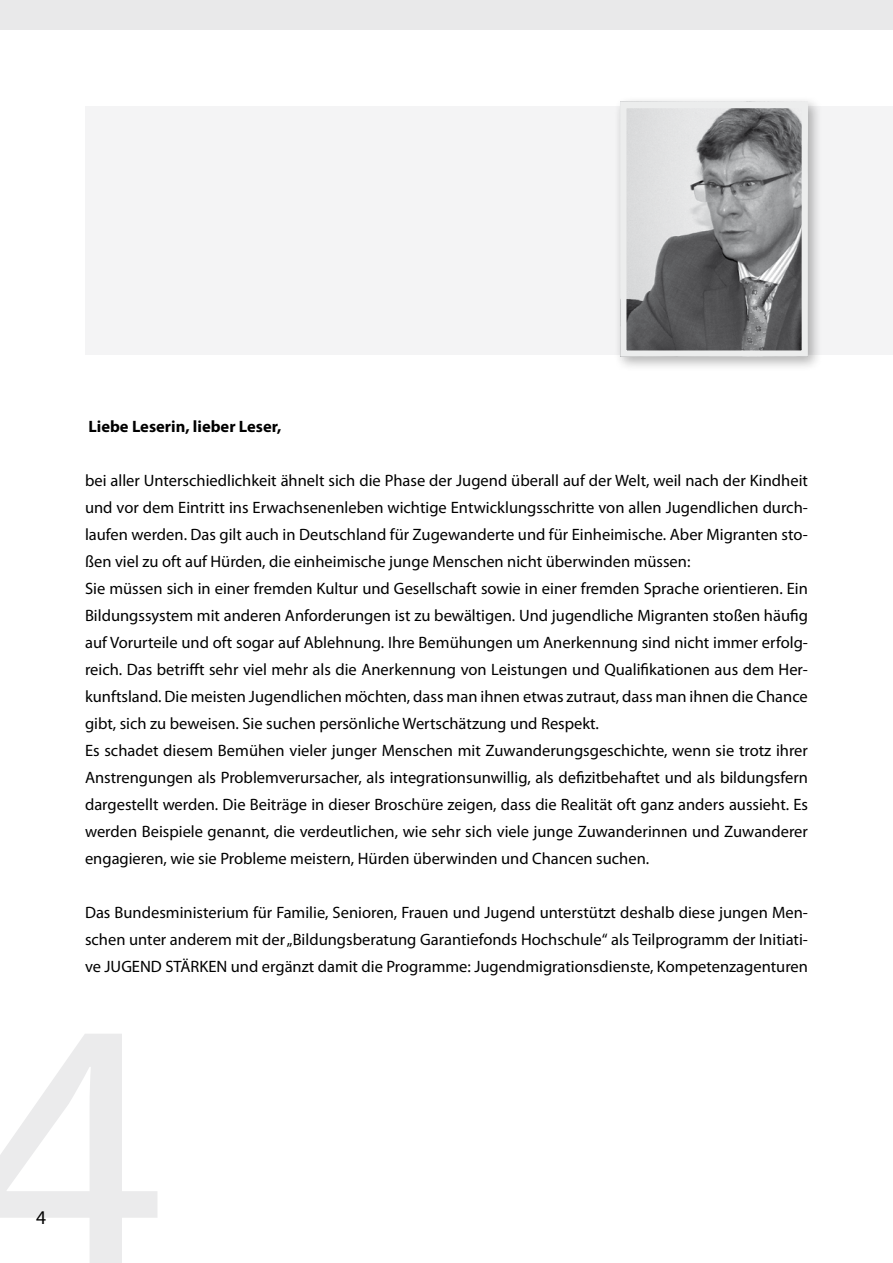
<style>
.page{position:relative;width:893px;height:1263px;background:#fff}
.page>*{position:absolute;margin:0;border:0;box-sizing:border-box;transform-origin:0 0}
.t1{font:19.5px "Myriad Pro";color:#000}
.t2{font:16.5px/27px "Myriad Pro";color:#000}
.t3{font:700 16.5px "Myriad Pro";color:#000}
</style>
<div class="page">
<div style="left:85px;top:106px;width:808px;height:248px;background:#f4f4f5"></div>
<div style="left:0;top:0;width:893px;height:30px;background:#e9e9ea"></div>
<div style="left:614px;top:96px;width:209px;height:276px;background:#000;opacity:.3"></div>
<img style="left:627px;top:109px;width:174px;height:241px">
<div style="left:620px;top:102px;width:188px;height:255px;border:6px solid #eceded"></div>
<p class="t3" style="left:88px;top:416px;width:194px">Liebe Leserin, lieber Leser,</p>
<p class="t2" style="left:85px;top:467px;width:724px">bei aller Unterschiedlichkeit ähnelt sich die Phase der Jugend überall auf der Welt, weil nach der Kindheit und vor dem Eintritt ins Erwachsenenleben wichtige Entwicklungsschritte von allen Jugendlichen durch&shy;laufen werden. Das gilt auch in Deutschland für Zugewanderte und für Einheimische. Aber Migranten sto&shy;ßen viel zu oft auf Hürden, die einheimische junge Menschen nicht überwinden müssen:<br>Sie müssen sich in einer fremden Kultur und Gesellschaft sowie in einer fremden Sprache orientieren. Ein Bildungssystem mit anderen Anforderungen ist zu bewältigen. Und jugendliche Migranten stoßen häufig auf Vorurteile und oft sogar auf Ablehnung. Ihre Bemühungen um Anerkennung sind nicht immer erfolg&shy;reich. Das betrifft sehr viel mehr als die Anerkennung von Leistungen und Qualifikationen aus dem Her&shy;kunftsland. Die meisten Jugendlichen möchten, dass man ihnen etwas zutraut, dass man ihnen die Chance gibt, sich zu beweisen. Sie suchen persönliche Wertschätzung und Respekt.<br>Es schadet diesem Bemühen vieler junger Menschen mit Zuwanderungsgeschichte, wenn sie trotz ihrer Anstrengungen als Problemverursacher, als integrationsunwillig, als defizitbehaftet und als bildungsfern dargestellt werden. Die Beiträge in dieser Broschüre zeigen, dass die Realität oft ganz anders aussieht. Es werden Beispiele genannt, die verdeutlichen, wie sehr sich viele junge Zuwanderinnen und Zuwanderer engagieren, wie sie Probleme meistern, Hürden überwinden und Chancen suchen.</p>
<p class="t2" style="left:85px;top:899px;width:724px;text-align:justify">Das Bundesministerium für Familie, Senioren, Frauen und Jugend unterstützt deshalb diese jungen Men&shy;schen unter anderem mit der „Bildungsberatung Garantiefonds Hochschule“ als Teilprogramm der Initiati&shy;ve JUGEND STÄRKEN und ergänzt damit die Programme: Jugendmigrationsdienste, Kompetenzagenturen</p>
<p class="t1" style="left:36px;top:1205px;width:12px">4</p>
</div>
